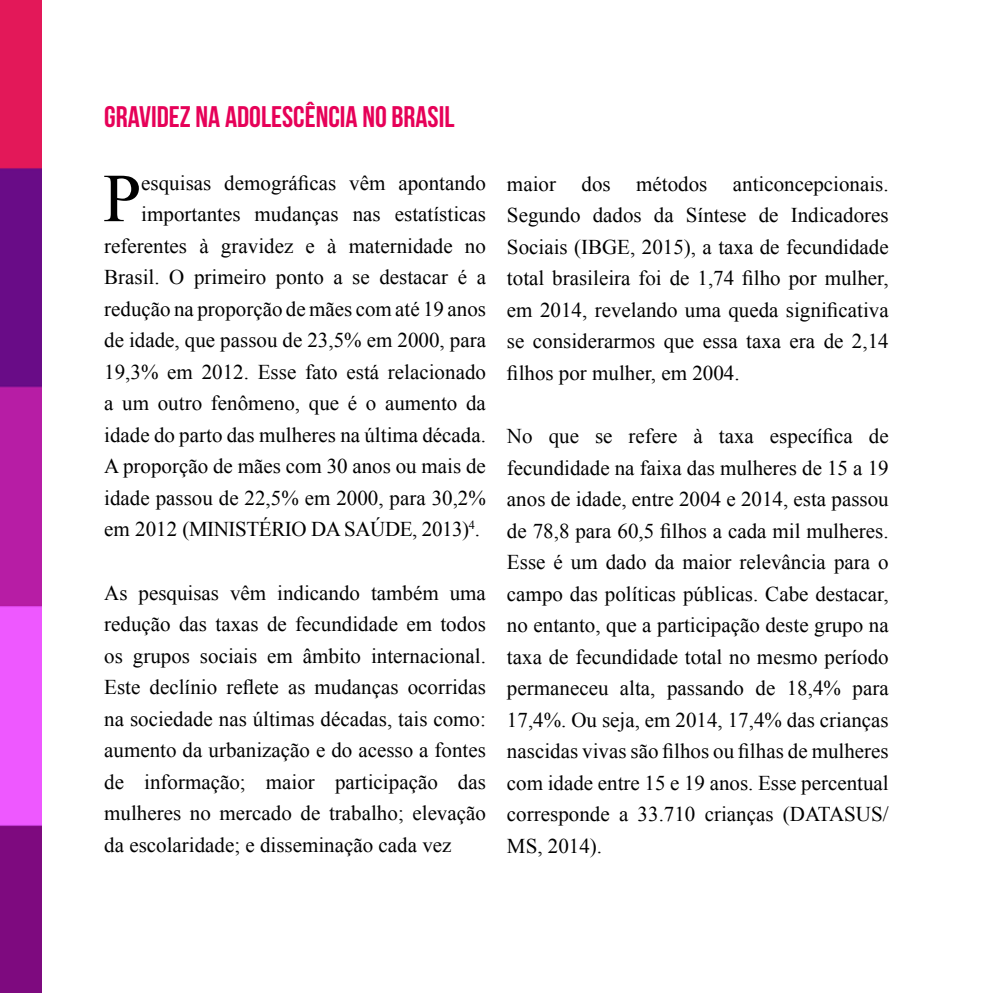
<style>
.page{position:relative;width:993px;height:993px;background:#fff}
.page>*{position:absolute;margin:0;border:0;box-sizing:border-box;transform-origin:0 0}
.t1{font:68.6px "Times New Roman";color:#000}
.t2{font:29.75px "Bebas Neue";color:#e60158}
.t3{font:21px/31.5px "Times New Roman";color:#000;text-align:justify}
</style>
<div class="page">
<img style="left:0;top:0;width:41px;height:992px">
<h2 class="t2" style="left:104px;top:100px;width:351px">GRAVIDEZ NA ADOLESCÊNCIA NO BRASIL</h2>
<p class="t3" style="left:104px;top:166px;width:383px;text-align:right">esquisas demográficas vêm apontando importantes mudanças nas estatísticas referentes à gravidez e à maternidade no Brasil. O primeiro ponto a se destacar é a redução na proporção de mães com até 19 anos de idade, que passou de 23,5% em 2000, para 19,3% em 2012. Esse fato está relacionado a um outro fenômeno, que é o aumento da idade do parto das mulheres na última década.<br>A proporção de mães com 30 anos ou mais de idade passou de 22,5% em 2000, para 30,2% em 2012 (MINISTÉRIO DA SAÚDE, 2013)<sup>4</sup>.</p>
<h1 class="t1" style="left:103px;top:152px;width:40px">P</h1>
<p class="t3" style="left:104px;top:576px;width:383px">As pesquisas vêm indicando também uma redução das taxas de fecundidade em todos os grupos sociais em âmbito internacional.<br>Este declínio reflete as mudanças ocorridas na sociedade nas últimas décadas, tais como: aumento da urbanização e do acesso a fontes de informação; maior participação das mulheres no mercado de trabalho; elevação da escolaridade; e disseminação cada vez</p>
<p class="t3" style="left:507px;top:168px;width:383px">maior dos métodos anticoncepcionais.<br>Segundo dados da Síntese de Indicadores Sociais (IBGE, 2015), a taxa de fecundidade total brasileira foi de 1,74 filho por mulher, em 2014, revelando uma queda significativa se considerarmos que essa taxa era de 2,14 filhos por mulher, em 2004.</p>
<p class="t3" style="left:507px;top:420px;width:383px">No que se refere à taxa específica de fecundidade na faixa das mulheres de 15 a 19 anos de idade, entre 2004 e 2014, esta passou de 78,8 para 60,5 filhos a cada mil mulheres.<br>Esse é um dado da maior relevância para o campo das políticas públicas. Cabe destacar, no entanto, que a participação deste grupo na taxa de fecundidade total no mesmo período permaneceu alta, passando de 18,4% para 17,4%. Ou seja, em 2014, 17,4% das crianças nascidas vivas são filhos ou filhas de mulheres com idade entre 15 e 19 anos. Esse percentual corresponde a 33.710 crianças (DATASUS/ MS, 2014).</p>
</div>
